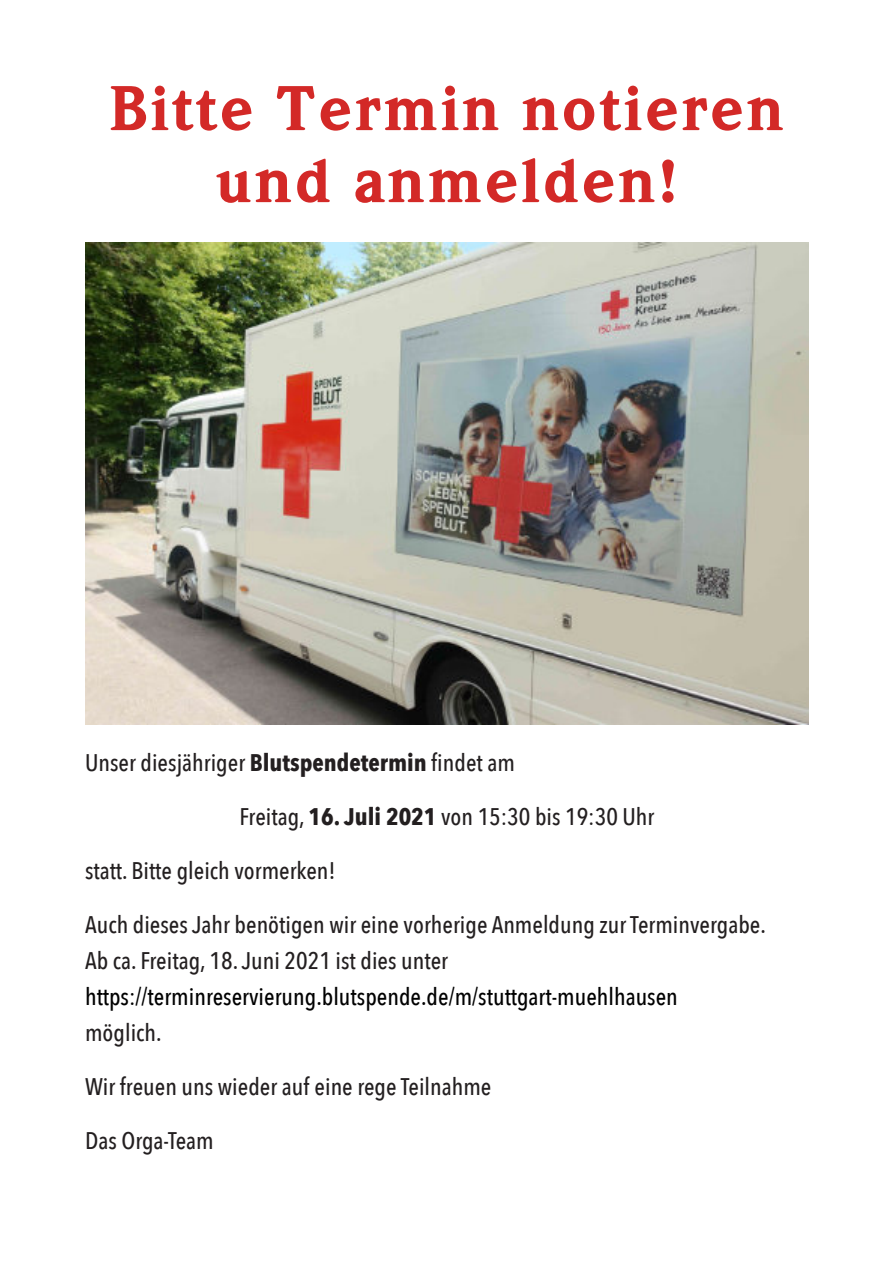
<style>
.page{position:relative;width:894px;height:1263px;background:#fff}
.page>*{position:absolute;margin:0;border:0;box-sizing:border-box;transform-origin:0 0}
.t1{font:900 66px/72px "Weidemann";letter-spacing:.05em;color:#d32927;text-align:center}
.t2{font:500 24px/36px "Avenir Next Condensed";color:#231f20}
.t3{font:500 24px "Avenir Next Condensed";color:#000}
.s1{font-weight:700}
</style>
<div class="page">
<img style="left:85px;top:243px;width:723px;height:481px">
<h1 class="t1" style="left:110px;top:78px;width:674px">Bitte Termin notieren und anmelden!</h1>
<p class="t2" style="left:85px;top:745px;width:431px">Unser diesjähriger <span class="s1">Blutspendetermin</span> findet am</p>
<p class="t2" style="left:239px;top:799px;width:416px">Freitag, <span class="s1">16. Juli 2021</span> von 15:30 bis 19:30 Uhr</p>
<p class="t2" style="left:85px;top:853px;width:252px">statt. Bitte gleich vormerken!</p>
<p class="t2" style="left:85px;top:907px;width:682px">Auch dieses Jahr benötigen wir eine vorherige Anmeldung zur Terminvergabe.<br>Ab ca. Freitag, 18. Juni 2021 ist dies unter</p>
<p class="t3" style="left:85px;top:981px;width:594px">https://terminreservierung.blutspende.de/m/stuttgart-muehlhausen</p>
<p class="t2" style="left:85px;top:1015px;width:78px">möglich.</p>
<p class="t2" style="left:85px;top:1069px;width:407px">Wir freuen uns wieder auf eine rege Teilnahme</p>
<p class="t2" style="left:85px;top:1123px;width:130px">Das Orga-Team</p>
</div>
